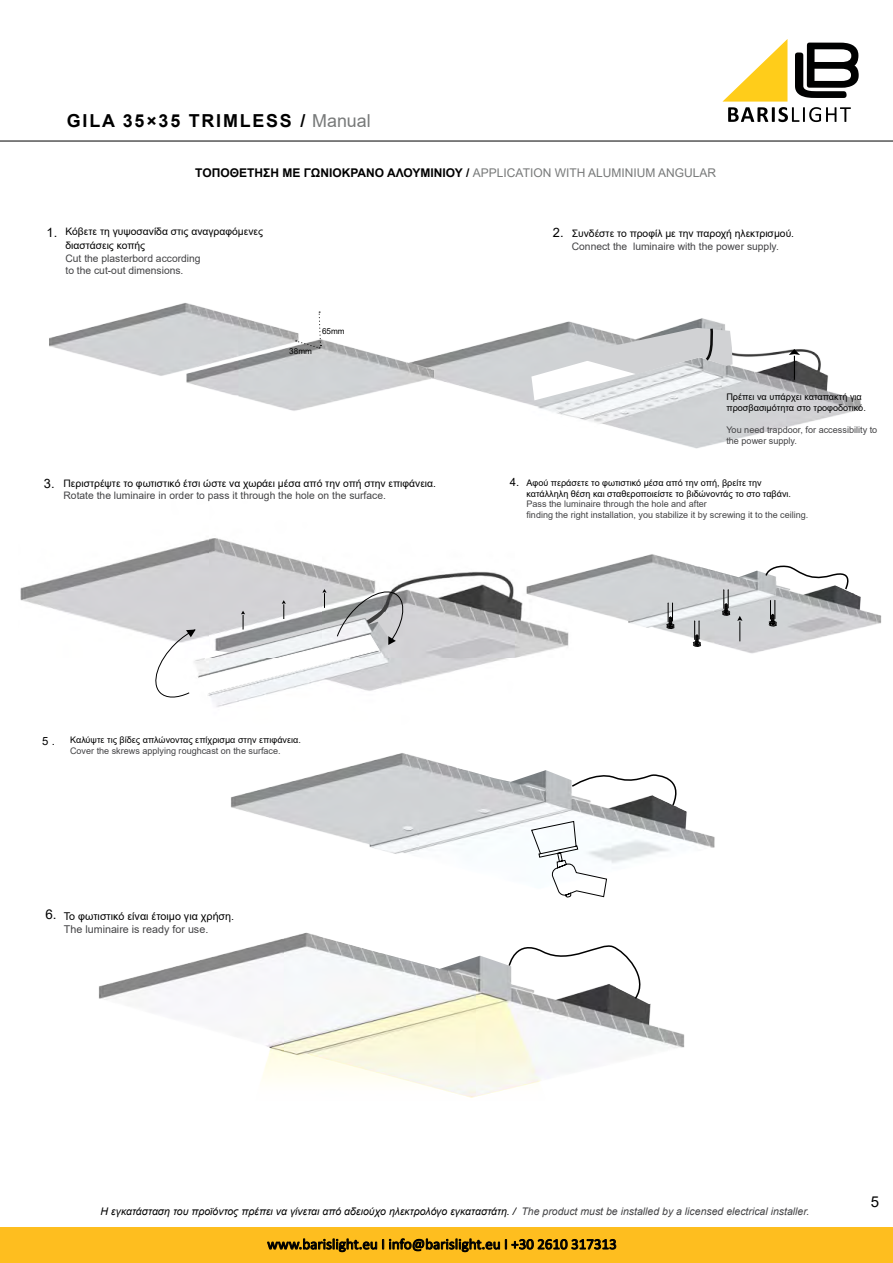
<style>
.page{position:relative;width:893px;height:1263px;background:#fff}
.page>*{position:absolute;margin:0;border:0;box-sizing:border-box;transform-origin:0 0}
.t1{font:700 17.85px "Arial";letter-spacing:.1em;color:#000}
.t2{font:15px "Calibri";color:#000}
.t3{font:15px "Arial";color:#000}
.t4{font:12.9px "Arial";color:#000}
.t5{font:700 12px "Arial";color:#000}
.t6{font:11.25px "Arial";color:#000}
.t7{font:10.8px/12.9px "Arial";color:#000}
.t8{font:italic 10.5px "Arial";color:#000}
.t9{font:10.35px/14px "Arial";color:#000}
.t10{font:10.35px/12.3px "Arial";color:#434345}
.t11{font:9.15px/10.9px "Arial";color:#000}
.t12{font:9.15px/10.9px "Arial";color:#434345}
.t13{font:9px/10.8px "Arial";color:#000}
.t14{font:9px/10.8px "Arial";color:#434345}
.t15{font:8.1px "Arial";color:#000}
.s1{font-weight:400;color:#787a7a}
.s2{font-size:11.25px}
.s3{font-size:13.35px}
.s4{color:#434345}
</style>
<div class="page">
<img style="left:20px;top:538px;width:502px;height:169px">
<img style="left:439px;top:318px;width:422px;height:131px">
<div style="left:0;top:1227px;width:893px;height:36px;background:#febe1f"></div>
<svg style="left:267px;top:1238px;width:349px;height:14px"></svg>
<img style="left:49px;top:303px;width:390px;height:108px">
<svg style="left:789px;top:349px;width:11px;height:31px"></svg>
<img style="left:228px;top:701px;width:487px;height:147px">
<img style="left:522px;top:554px;width:360px;height:102px">
<img style="left:98px;top:932px;width:587px;height:166px">
<hr style="left:0;top:141px;width:893px;height:1px;background:#000">
<svg style="left:666px;top:602px;width:9px;height:28px"></svg>
<svg style="left:296px;top:312px;width:25px;height:37px"></svg>
<svg style="left:531px;top:326px;width:202px;height:74px"></svg>
<svg style="left:151px;top:586px;width:256px;height:114px"></svg>
<svg style="left:693px;top:554px;width:172px;height:94px"></svg>
<svg style="left:454px;top:729px;width:239px;height:83px"></svg>
<svg style="left:317px;top:821px;width:359px;height:183px"></svg>
<svg style="left:722px;top:39px;width:137px;height:83px"></svg>
<h1 class="t1" style="left:67px;top:108px;width:305px">GILA 35×35 TRIMLESS / <span class="s1">Manual</span></h1>
<p class="t5" style="left:195px;top:164px;width:522px">TΟΠΟΘΕΤΗΣΗ ΜΕ ΓΩΝΙΟΚΡΑΝΟ ΑΛΟΥΜΙΝΙΟΥ / <span class="s1">APPLICATION WITH ALUMINIUM ANGULAR</span></p>
<p class="t9" style="left:65px;top:225px;width:199px">Κόβετε τη γυψοσανίδα στις αναγραφόμενες διαστάσεις κοπής</p>
<p class="t10" style="left:65px;top:252px;width:137px">Cut the plasterbord according to the cut-out dimensions.</p>
<p class="t4" style="left:47px;top:224px;width:12px">1.</p>
<p class="t4" style="left:553px;top:224px;width:12px">2.</p>
<p class="t9" style="left:572px;top:227px;width:224px">Συνδέστε το προφίλ με την παροχή ηλεκτρισμού.</p>
<p class="t10" style="left:572px;top:240px;width:209px">Connect the luminaire with the power supply.</p>
<p class="t15" style="left:289px;top:345px;width:24px">38mm</p>
<p class="t15" style="left:322px;top:326px;width:24px">65mm</p>
<p class="t11" style="left:726px;top:391px;width:141px">Πρέπει να υπάρχει καταπακτή για προσβασιμότητα στο τροφοδοτικό.</p>
<p class="t12" style="left:726px;top:424px;width:152px">You need trapdoor, for accessibility to the power supply.</p>
<p class="t4" style="left:44px;top:474px;width:12px">3.</p>
<p class="t9" style="left:64px;top:476px;width:374px">Περιστρέψτε το φωτιστικό έτσι ώστε να χωράει μέσα από την οπή στην επιφάνεια.</p>
<p class="t10" style="left:64px;top:489px;width:324px">Rotate the luminaire in order to pass it through the hole on the surface.</p>
<p class="t13" style="left:526px;top:477px;width:266px;text-indent:-17px"><span class="s2">4.</span> Αφού περάσετε το φωτιστικό μέσα από την οπή, βρείτε την κατάλληλη θέση και σταθεροποιείστε το βιδώνοντάς το στο ταβάνι.</p>
<p class="t14" style="left:526px;top:499px;width:283px">Pass the luminaire through the hole and after<br>finding the right installation, you stabilize it by screwing it to the ceiling.</p>
<p class="t6" style="left:42px;top:733px;width:14px">5 .</p>
<p class="t13" style="left:70px;top:735px;width:232px">Kαλύψτε τις βίδες απλώνοντας επίχρισμα στην επιφάνεια.</p>
<p class="t14" style="left:70px;top:746px;width:212px">Cover the skrews applying roughcast on the surface.</p>
<p class="t7" style="left:64px;top:909px;width:172px;text-indent:-18px"><span class="s3">6.</span> Το φωτιστικό είναι έτοιμο για χρήση.<br><span class="s4">The luminaire is ready for use.</span></p>
<p class="t8" style="left:101px;top:1204px;width:710px">H εγκατάσταση του προϊόντος πρέπει να γίνεται από αδειούχο ηλεκτρολόγο εγκαταστάτη. / <span class="s4">The product must be installed by a licensed electrical installer.</span></p>
<h2 class="t2" style="left:264px;top:1234px;width:351px">www.barislight.eu I info@barislight.eu Ι +30 2610 317313</h2>
<h2 class="t2" style="left:267px;top:1234px;width:351px">www.barislight.eu I info@barislight.eu Ι +30 2610 317313</h2>
<h2 class="t3" style="left:871px;top:1192px;width:10px">5</h2>
</div>
